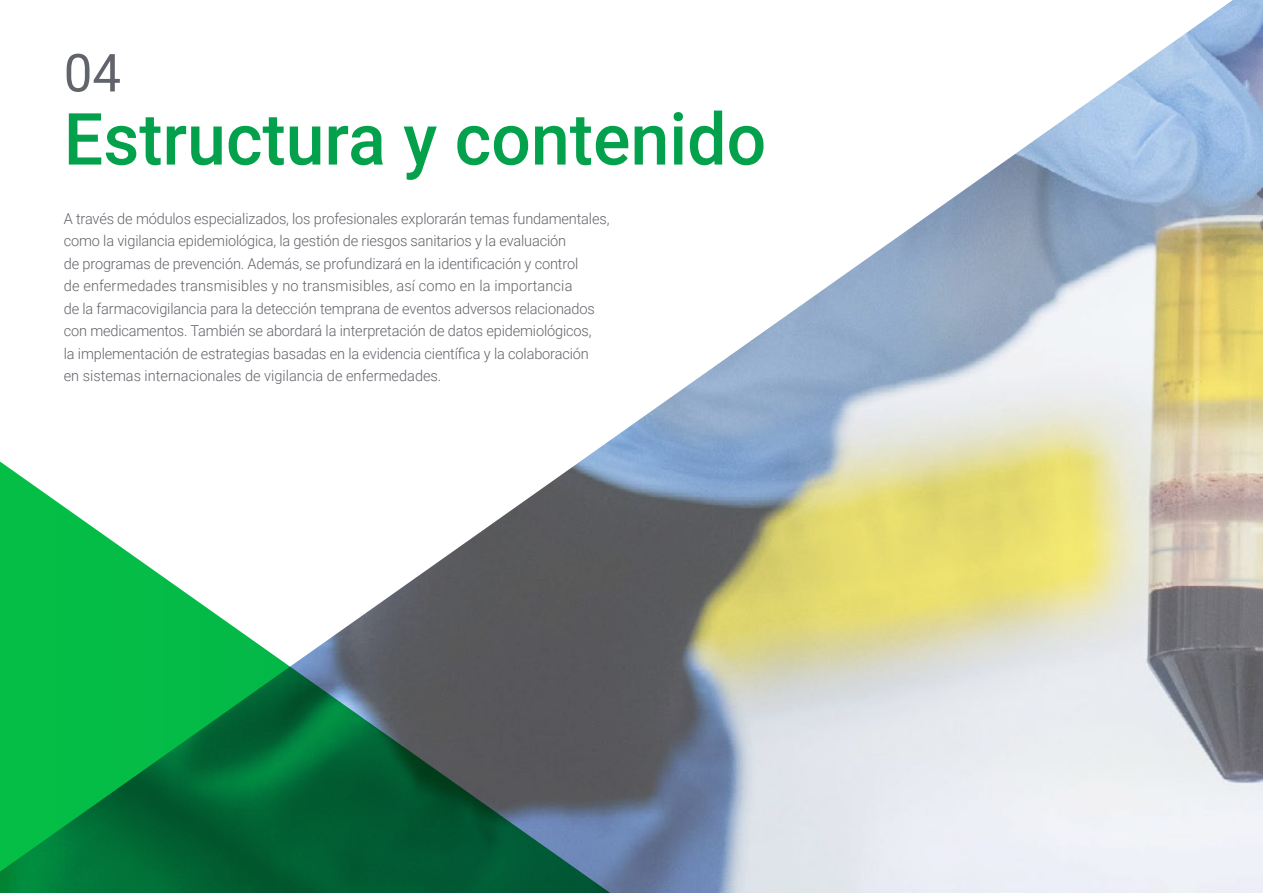
<style>
.page{position:relative;width:1263px;height:893px;background:#fff}
.page>*{position:absolute;margin:0;border:0;box-sizing:border-box;transform-origin:0 0}
.t1{font:500 72px "Roboto";color:#04a14d}
.t2{font:52.5px "Roboto";color:#61646a}
.t3{font:300 15px/22.5px "Roboto";letter-spacing:-.01em;color:#61646a}
</style>
<div class="page">
<img style="left:602px;top:0;width:661px;height:893px">
<svg style="left:0;top:446px;width:640px;height:447px"></svg>
<h2 class="t2" style="left:64px;top:36px;width:59px">04</h2>
<h1 class="t1" style="left:64px;top:89px;width:704px">Estructura y contenido</h1>
<p class="t3" style="left:64px;top:207px;width:547px">A través de módulos especializados, los profesionales explorarán temas fundamentales, como la vigilancia epidemiológica, la gestión de riesgos sanitarios y la evaluación<br>de programas de prevención. Además, se profundizará en la identificación y control<br>de enfermedades transmisibles y no transmisibles, así como en la importancia<br>de la farmacovigilancia para la detección temprana de eventos adversos relacionados con medicamentos. También se abordará la interpretación de datos epidemiológicos,<br>la implementación de estrategias basadas en la evidencia científica y la colaboración<br>en sistemas internacionales de vigilancia de enfermedades.</p>
</div>
